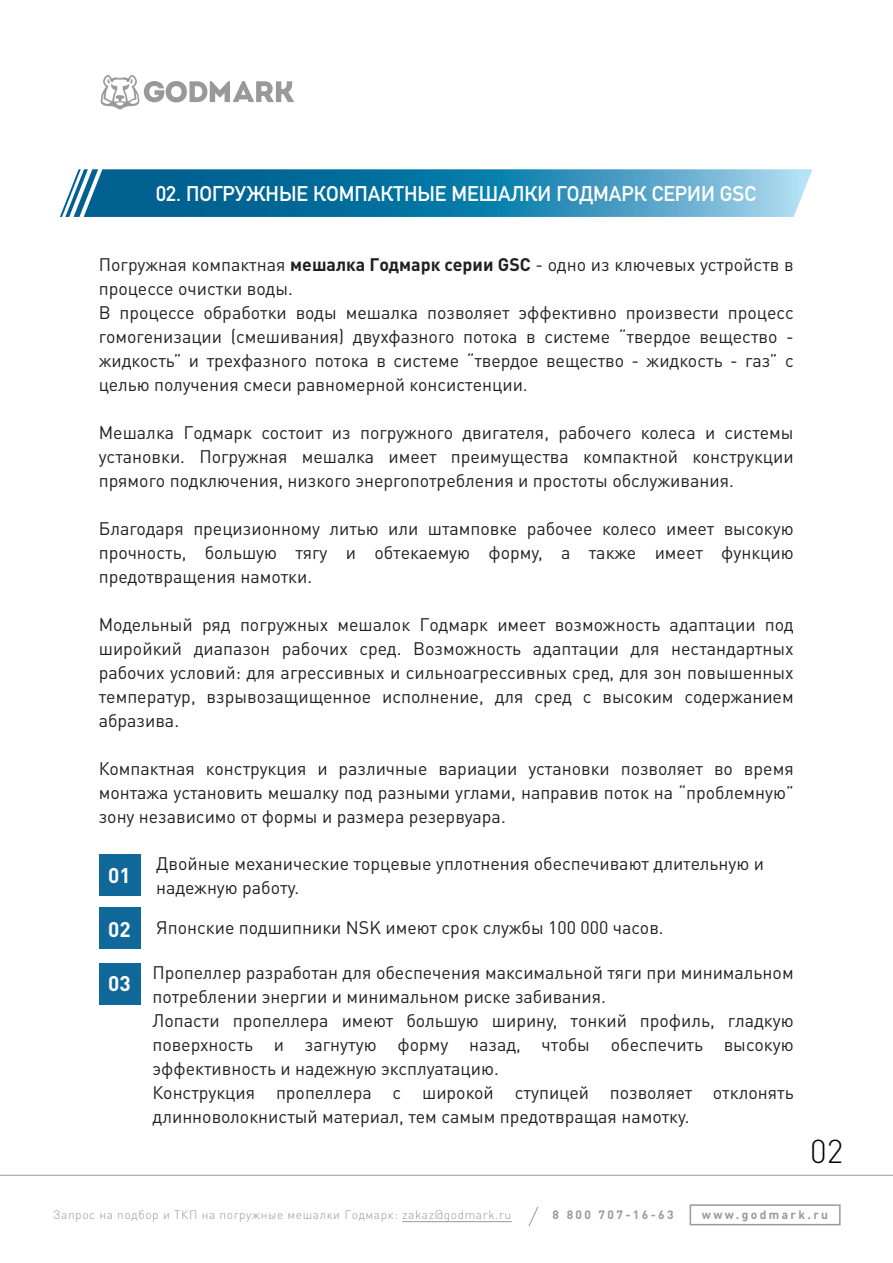
<style>
.page{position:relative;width:893px;height:1263px;background:#fff}
.page>*{position:absolute;margin:0;border:0;box-sizing:border-box;transform-origin:0 0}
.t1{font:300 32.7px "DIN Pro";color:#040503}
.t2{font:700 21px "DIN Alternate";color:#fff}
.t3{font:700 21px "DIN Pro";color:#fff}
.t4{font:18px/24px "DIN Pro";color:#231f20;text-align:justify}
.t5{font:300 12px "DIN Pro";letter-spacing:.05em;color:#999}
.t6{font:700 12px "DIN Pro";letter-spacing:.2em;color:#999}
.s1{font-weight:700}
.s2{font-weight:700;font-size:21px;color:#fff}
</style>
<div class="page">
<svg style="left:60px;top:169px;width:752px;height:48px;background:#318ab2"></svg>
<svg style="left:101px;top:75px;width:193px;height:34px"></svg>
<hr style="left:402px;top:1221px;width:110px;height:1px;background:#999">
<div style="left:690px;top:1204px;width:151px;height:21px;border:2px solid #999"></div>
<svg style="left:528px;top:1206px;width:11px;height:21px"></svg>
<hr style="left:0;top:1175px;width:893px;height:1px;background:#999">
<div style="left:99px;top:854px;width:41px;height:42px;background:#10679a"></div>
<div style="left:99px;top:908px;width:41px;height:41px;background:#10679a"></div>
<div style="left:99px;top:963px;width:41px;height:42px;background:#10679a"></div>
<p class="t2" style="left:156px;top:178px;width:601px">02. ПОГРУЖНЫЕ КОМПАКТНЫЕ МЕШАЛКИ ГОДМАРК СЕРИИ GSC</p>
<p class="t4" style="left:99px;top:251px;width:696px;text-align:left">Погружная компактная <span class="s1">мешалка Годмарк серии GSC</span> - одно из ключевых устройств в процессе очистки воды.<br>В процессе обработки воды мешалка позволяет эффективно произвести процесс гомогенизации (смешивания) двухфазного потока в системе “твердое вещество - жидкость” и трехфазного потока в системе “твердое вещество - жидкость - газ” с целью получения смеси равномерной консистенции.</p>
<p class="t4" style="left:99px;top:419px;width:696px">Мешалка Годмарк состоит из погружного двигателя, рабочего колеса и системы установки. Погружная мешалка имеет преимущества компактной конструкции прямого подключения, низкого энергопотребления и простоты обслуживания.</p>
<p class="t4" style="left:99px;top:515px;width:696px">Благодаря прецизионному литью или штамповке рабочее колесо имеет высокую прочность, большую тягу и обтекаемую форму, а также имеет функцию предотвращения намотки.</p>
<p class="t4" style="left:99px;top:611px;width:696px">Модельный ряд погружных мешалок Годмарк имеет возможность адаптации под широйкий диапазон рабочих сред. Возможность адаптации для нестандартных рабочих условий: для агрессивных и сильноагрессивных сред, для зон повышенных температур, взрывозащищенное исполнение, для сред с высоким содержанием абразива.</p>
<p class="t4" style="left:99px;top:755px;width:696px">Компактная конструкция и различные вариации установки позволяет во время монтажа установить мешалку под разными углами, направив поток на “проблемную” зону независимо от формы и размера резервуара.</p>
<p class="t3" style="left:108px;top:857px;width:24px">01</p>
<p class="t4" style="left:156px;top:850px;width:609px">Двойные механические торцевые уплотнения обеспечивают длительную и надежную работу.</p>
<p class="t4" style="left:108px;top:914px;width:557px"><span class="s2">02</span> Японские подшипники NSK имеют срок службы 100 000 часов.</p>
<p class="t3" style="left:108px;top:966px;width:24px">03</p>
<p class="t4" style="left:152px;top:959px;width:643px;text-align:left">Пропеллер разработан для обеспечения максимальной тяги при минимальном потреблении энергии и минимальном риске забивания.<br>Лопасти пропеллера имеют большую ширину, тонкий профиль, гладкую поверхность и загнутую форму назад, чтобы обеспечить высокую эффективность и надежную эксплуатацию.<br>Конструкция пропеллера с широкой ступицей позволяет отклонять длинноволокнистый материал, тем самым предотвращая намотку.</p>
<h1 class="t1" style="left:810px;top:1126px;width:35px">02</h1>
<p class="t5" style="left:53px;top:1206px;width:460px">Запрос на подбор и ТКП на погружные мешалки Годмарк: zakaz@godmark.ru</p>
<p class="t6" style="left:553px;top:1205px;width:123px">8 800 707-16-63</p>
<p class="t6" style="left:702px;top:1205px;width:128px">www.godmark.ru</p>
</div>
